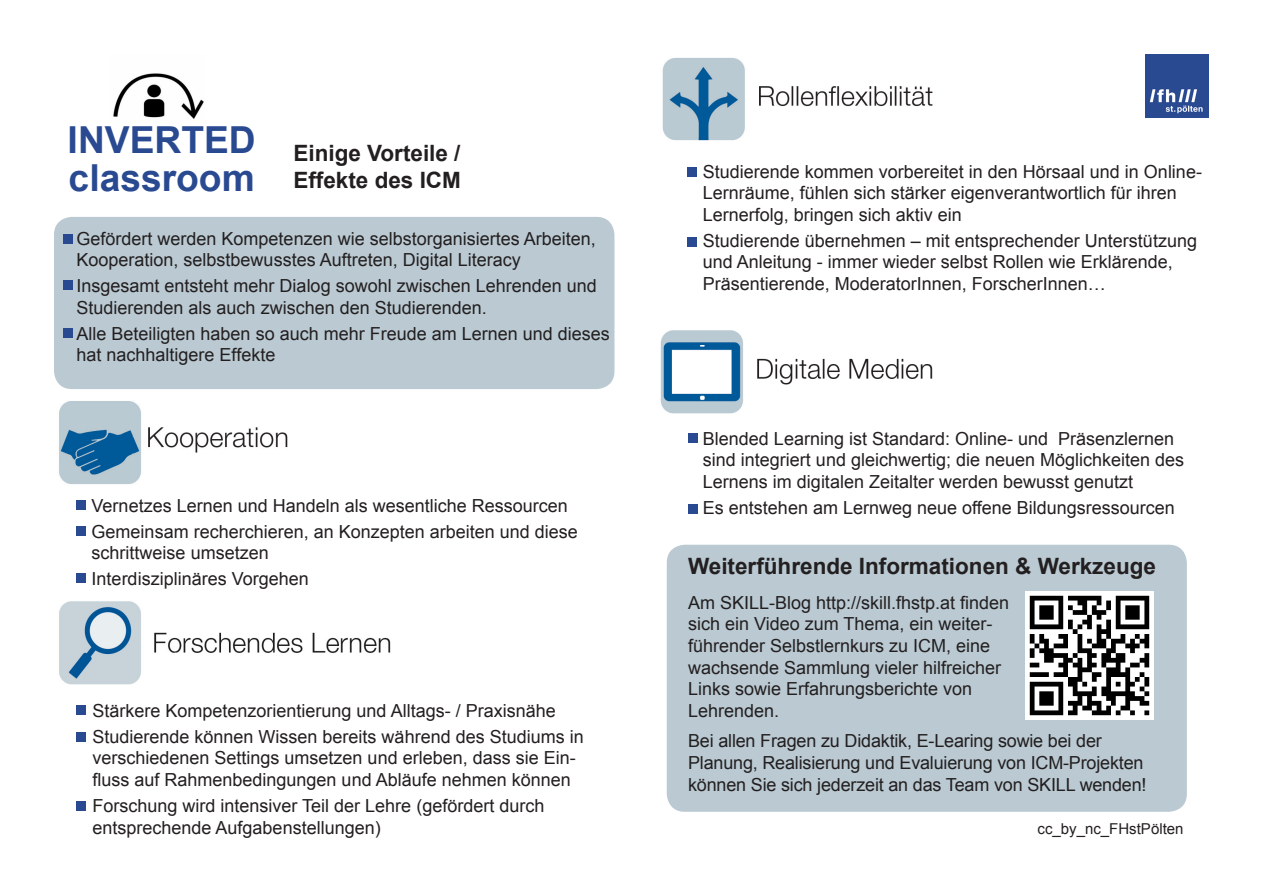
<style>
.page{position:relative;width:1263px;height:893px;background:#fff}
.page>*{position:absolute;margin:0;border:0;box-sizing:border-box;transform-origin:0 0}
.t1{font:700 37.2px "Arial";color:#294a91}
.t2{font:700 22.5px/27px "Arial";color:#231f20}
.t3{font:18px/21.6px "Arial";color:#231f20}
.t4{font:15px "Arial";color:#231f20}
</style>
<div class="page">
<div style="left:54px;top:217px;width:560px;height:172px;background:#bac9d2;border-radius:18px"></div>
<img style="left:1145px;top:54px;width:64px;height:64px">
<img style="left:113px;top:73px;width:91px;height:46px">
<img style="left:662px;top:57px;width:271px;height:84px">
<img style="left:59px;top:401px;width:229px;height:83px">
<img style="left:660px;top:330px;width:273px;height:84px">
<img style="left:59px;top:601px;width:332px;height:84px">
<div style="left:77px;top:705px;width:9px;height:9px;background:#294a91"></div>
<div style="left:77px;top:732px;width:9px;height:10px;background:#294a91"></div>
<div style="left:77px;top:801px;width:9px;height:9px;background:#294a91"></div>
<div style="left:77px;top:501px;width:9px;height:9px;background:#294a91"></div>
<div style="left:77px;top:526px;width:9px;height:9px;background:#294a91"></div>
<div style="left:77px;top:573px;width:9px;height:9px;background:#294a91"></div>
<div style="left:688px;top:167px;width:9px;height:9px;background:#294a91"></div>
<div style="left:688px;top:237px;width:9px;height:10px;background:#294a91"></div>
<div style="left:688px;top:433px;width:9px;height:10px;background:#294a91"></div>
<div style="left:688px;top:504px;width:9px;height:9px;background:#294a91"></div>
<div style="left:667px;top:545px;width:520px;height:267px;background:#bac9d2;border-radius:18px"></div>
<img style="left:1026px;top:591px;width:128px;height:128px">
<div style="left:63px;top:234px;width:9px;height:9px;background:#294a91"></div>
<div style="left:63px;top:280px;width:9px;height:9px;background:#294a91"></div>
<div style="left:64px;top:329px;width:9px;height:9px;background:#294a91"></div>
<p class="t1" style="left:68px;top:115px;width:190px">INVERTED</p>
<p class="t1" style="left:69px;top:153px;width:188px">classroom</p>
<p class="t2" style="left:293px;top:140px;width:169px">Einige Vorteile /<br>Effekte des ICM</p>
<p class="t3" style="left:77px;top:228px;width:521px">Gefördert werden Kompetenzen wie selbstorganisiertes Arbeiten,<br>Kooperation, selbstbewusstes Auftreten, Digital Literacy</p>
<p class="t3" style="left:77px;top:275px;width:522px">Insgesamt entsteht mehr Dialog sowohl zwischen Lehrenden und<br>Studierenden als auch zwischen den Studierenden.</p>
<p class="t3" style="left:77px;top:323px;width:535px">Alle Beteiligten haben so auch mehr Freude am Lernen und dieses hat nachhaltigere Effekte</p>
<p class="t3" style="left:92px;top:495px;width:478px">Vernetzes Lernen und Handeln als wesentliche Ressourcen</p>
<p class="t3" style="left:92px;top:521px;width:488px">Gemeinsam recherchieren, an Konzepten arbeiten und diese schrittweise umsetzen</p>
<p class="t3" style="left:92px;top:568px;width:219px">Interdisziplinäres Vorgehen</p>
<p class="t3" style="left:92px;top:700px;width:465px">Stärkere Kompetenzorientierung und Alltags- / Praxisnähe</p>
<p class="t3" style="left:92px;top:726px;width:493px">Studierende können Wissen bereits während des Studiums in verschiedenen Settings umsetzen und erleben, dass sie Ein&shy;fluss auf Rahmenbedingungen und Abläufe nehmen können</p>
<p class="t3" style="left:92px;top:795px;width:453px">Forschung wird intensiver Teil der Lehre (gefördert durch entsprechende Aufgabenstellungen)</p>
<p class="t3" style="left:703px;top:161px;width:501px">Studierende kommen vorbereitet in den Hörsaal und in Online-<br>Lernräume, fühlen sich stärker eigenverantwortlich für ihren<br>Lernerfolg, bringen sich aktiv ein</p>
<p class="t3" style="left:703px;top:230px;width:496px">Studierende übernehmen – mit entsprechender Unterstützung und Anleitung - immer wieder selbst Rollen wie Erklärende,<br>Präsentierende, ModeratorInnen, ForscherInnen…</p>
<p class="t3" style="left:703px;top:428px;width:483px">Blended Learning ist Standard: Online- und Präsenzlernen sind integriert und gleichwertig; die neuen Möglichkeiten des<br>Lernens im digitalen Zeitalter werden bewusst genutzt</p>
<p class="t3" style="left:703px;top:497px;width:473px">Es entstehen am Lernweg neue offene Bildungsressourcen</p>
<p class="t2" style="left:688px;top:553px;width:469px">Weiterführende Informationen &amp; Werkzeuge</p>
<p class="t3" style="left:688px;top:592px;width:323px">Am SKILL-Blog http://skill.fhstp.at finden sich ein Video zum Thema, ein weiter&shy;führender Selbstlernkurs zu ICM, eine wachsende Sammlung vieler hilfreicher Links sowie Erfahrungsberichte von Lehrenden.</p>
<p class="t3" style="left:688px;top:730px;width:460px">Bei allen Fragen zu Didaktik, E-Learing sowie bei der<br>Planung, Realisierung und Evaluierung von ICM-Projekten können Sie sich jederzeit an das Team von SKILL wenden!</p>
<p class="t4" style="left:1037px;top:819px;width:147px">cc_by_nc_FHstPölten</p>
</div>
